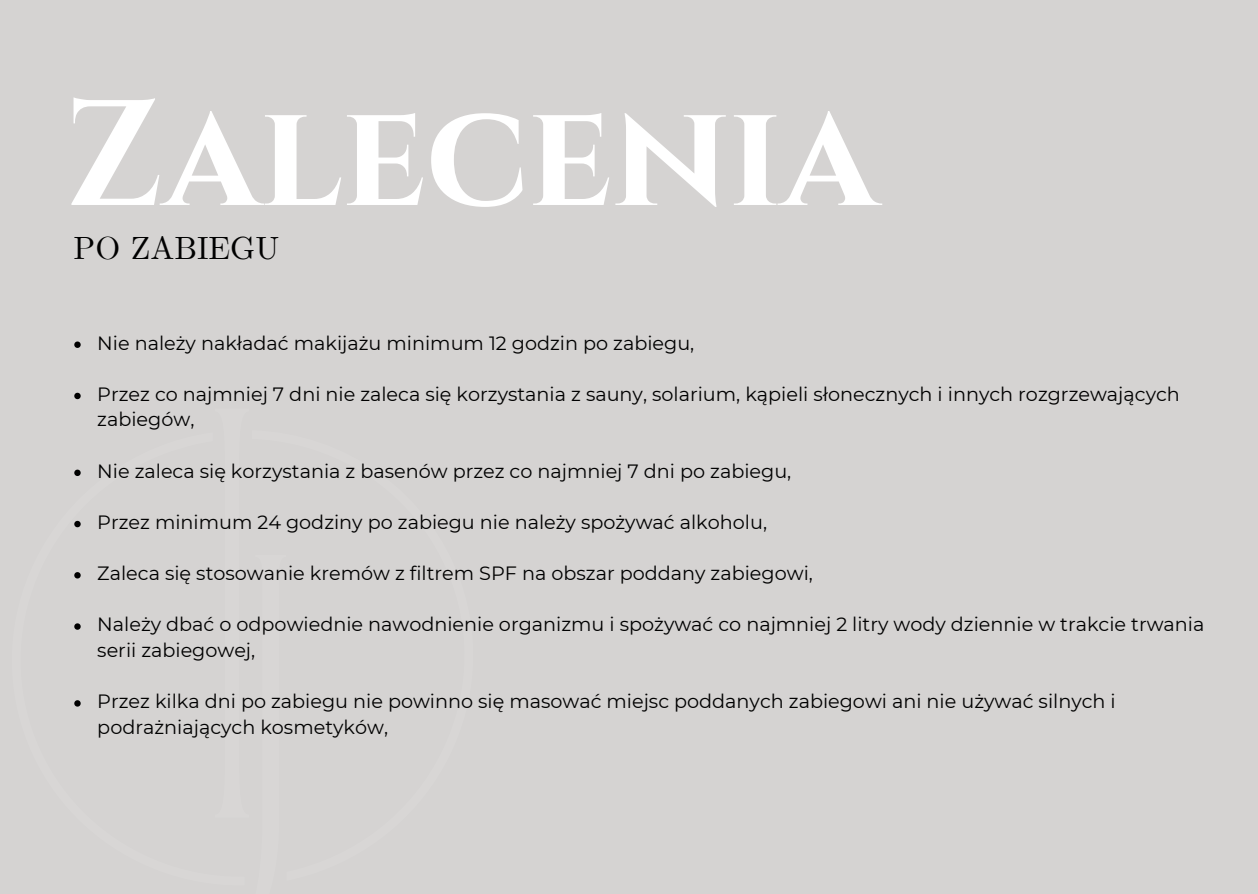
<style>
.page{position:relative;width:1258px;height:894px;background:#fff}
.page>*{position:absolute;margin:0;border:0;box-sizing:border-box;transform-origin:0 0}
.t1{font:700 149.4px "Cinzel";color:#fff}
.t2{font:32.1px "CMU Serif";color:#000}
.t3{font:19.2px/25.5px "Montserrat";color:#000}
</style>
<div class="page">
<div style="left:0;top:0;width:1258px;height:893px;background:#d5d3d2"></div>
<svg style="left:74px;top:341px;width:7px;height:7px"></svg>
<svg style="left:74px;top:392px;width:7px;height:7px"></svg>
<svg style="left:74px;top:469px;width:7px;height:7px"></svg>
<svg style="left:74px;top:520px;width:7px;height:7px"></svg>
<svg style="left:74px;top:572px;width:7px;height:6px"></svg>
<svg style="left:74px;top:623px;width:7px;height:6px"></svg>
<svg style="left:74px;top:700px;width:7px;height:6px"></svg>
<h2 class="t1" style="left:65px;top:60px;width:814px">Zalecenia</h2>
<h1 class="t2" style="left:74px;top:229px;width:207px">PO ZABIEGU</h1>
<p class="t3" style="left:97px;top:330px;width:598px">Nie należy nakładać makijażu minimum 12 godzin po zabiegu,</p>
<p class="t3" style="left:97px;top:381px;width:1084px">Przez co najmniej 7 dni nie zaleca się korzystania z sauny, solarium, kąpieli słonecznych i innych rozgrzewających zabiegów,</p>
<p class="t3" style="left:97px;top:458px;width:695px">Nie zaleca się korzystania z basenów przez co najmniej 7 dni po zabiegu,</p>
<p class="t3" style="left:97px;top:509px;width:671px">Przez minimum 24 godziny po zabiegu nie należy spożywać alkoholu,</p>
<p class="t3" style="left:97px;top:560px;width:717px">Zaleca się stosowanie kremów z filtrem SPF na obszar poddany zabiegowi,</p>
<p class="t3" style="left:97px;top:611px;width:1108px">Należy dbać o odpowiednie nawodnienie organizmu i spożywać co najmniej 2 litry wody dziennie w trakcie trwania serii zabiegowej,</p>
<p class="t3" style="left:97px;top:688px;width:1020px">Przez kilka dni po zabiegu nie powinno się masować miejsc poddanych zabiegowi ani nie używać silnych i podrażniających kosmetyków,</p>
</div>
